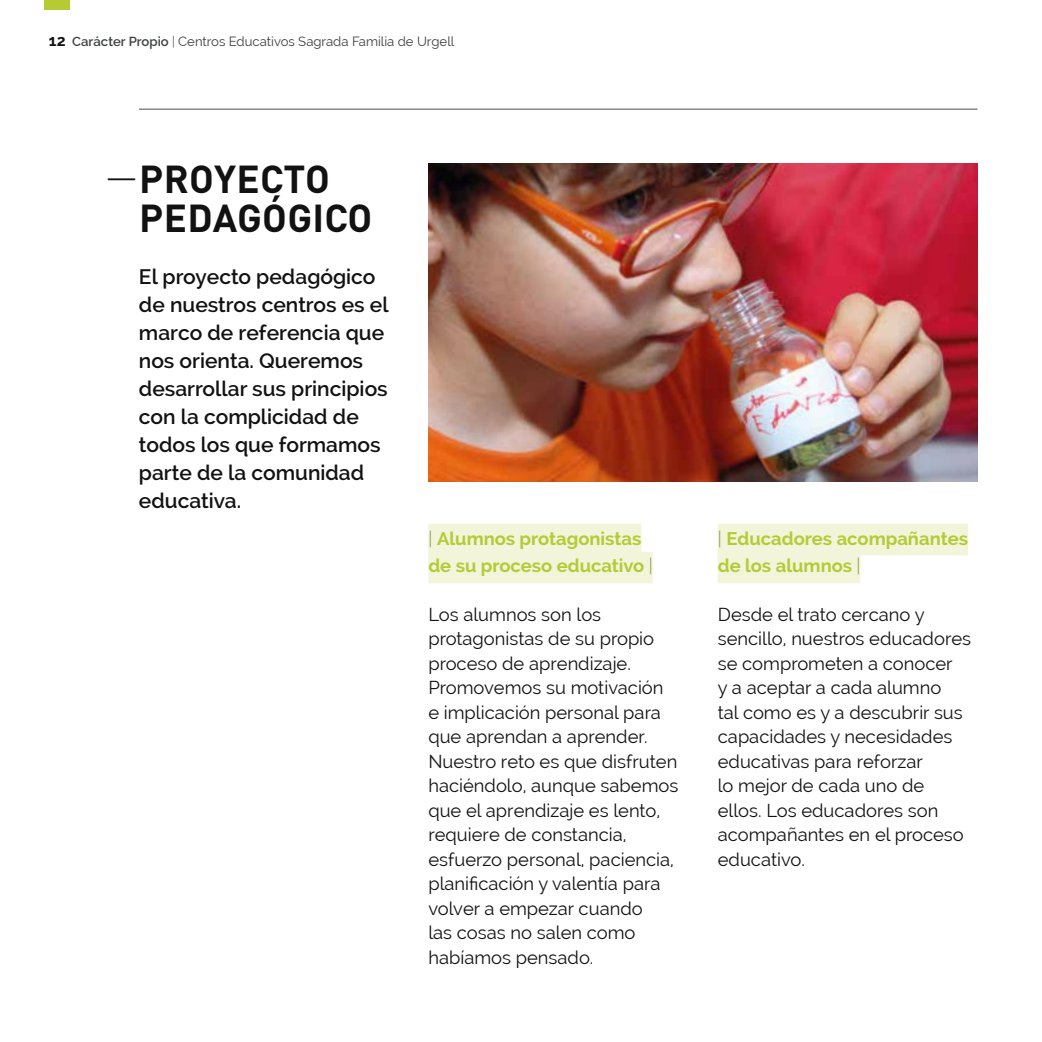
<style>
.page{position:relative;width:1042px;height:1042px;background:#fff}
.page>*{position:absolute;margin:0;border:0;box-sizing:border-box;transform-origin:0 0}
.t1{font:700 38.5px/38.5px "DIN Pro";letter-spacing:.01em;color:#121212}
.t2{font:600 21px/28px "Raleway";color:#121212}
.t3{font:18.38px/24.5px "Raleway";color:#121212}
.t4{font:700 18.38px/26.2px "Raleway";color:#b5ca35}
.t5{font:13.12px "Raleway";color:#3d3f3f}
.s1{font-weight:700;font-size:15.75px;color:#121212}
.s2{font-weight:600}
.s3{font-weight:300}
.s4{font-weight:300;color:#8a963b}
</style>
<div class="page">
<div style="left:428px;top:524px;width:213px;height:31px;background:#f2f5d9"></div>
<div style="left:428px;top:552px;width:225px;height:31px;background:#f2f5d9"></div>
<div style="left:718px;top:524px;width:250px;height:31px;background:#f2f5d9"></div>
<div style="left:718px;top:552px;width:142px;height:31px;background:#f2f5d9"></div>
<hr style="left:139px;top:109px;width:838px;height:1px;background:#4a4c4b">
<img style="left:428px;top:164px;width:549px;height:317px">
<div style="left:45px;top:0;width:25px;height:10px;background:#b5ca35"></div>
<p class="t5" style="left:49px;top:34px;width:407px"><span class="s1">12</span> <span class="s2">Carácter Propio</span> <span class="s3">|</span> Centros Educativos Sagrada Familia de Urgell</p>
<h1 class="t1" style="left:139px;top:158px;width:235px;text-indent:-34px"><span class="s3">—</span>PROYECTO<br>PEDAGÓGICO</h1>
<p class="t2" style="left:139px;top:263px;width:251px">El proyecto pedagógico de nuestros centros es el marco de referencia que nos orienta. Queremos desarrollar sus principios con la complicidad de todos los que formamos parte de la comunidad educativa.</p>
<p class="t4" style="left:428px;top:526px;width:226px"><span class="s4">|</span> Alumnos protagonistas de su proceso educativo <span class="s4">|</span></p>
<p class="t3" style="left:428px;top:602px;width:251px">Los alumnos son los protagonistas de su propio proceso de aprendizaje.<br>Promovemos su motivación e implicación personal para que aprendan a aprender.<br>Nuestro reto es que disfruten haciéndolo, aunque sabemos que el aprendizaje es lento, requiere de constancia, esfuerzo personal, paciencia, planificación y valentía para volver a empezar cuando<br>las cosas no salen como habíamos pensado.</p>
<p class="t4" style="left:718px;top:526px;width:252px"><span class="s4">|</span> Educadores acompañantes de los alumnos <span class="s4">|</span></p>
<p class="t3" style="left:718px;top:602px;width:255px">Desde el trato cercano y sencillo, nuestros educadores se comprometen a conocer<br>y a aceptar a cada alumno<br>tal como es y a descubrir sus capacidades y necesidades educativas para reforzar<br>lo mejor de cada uno de ellos. Los educadores son acompañantes en el proceso educativo.</p>
</div>
